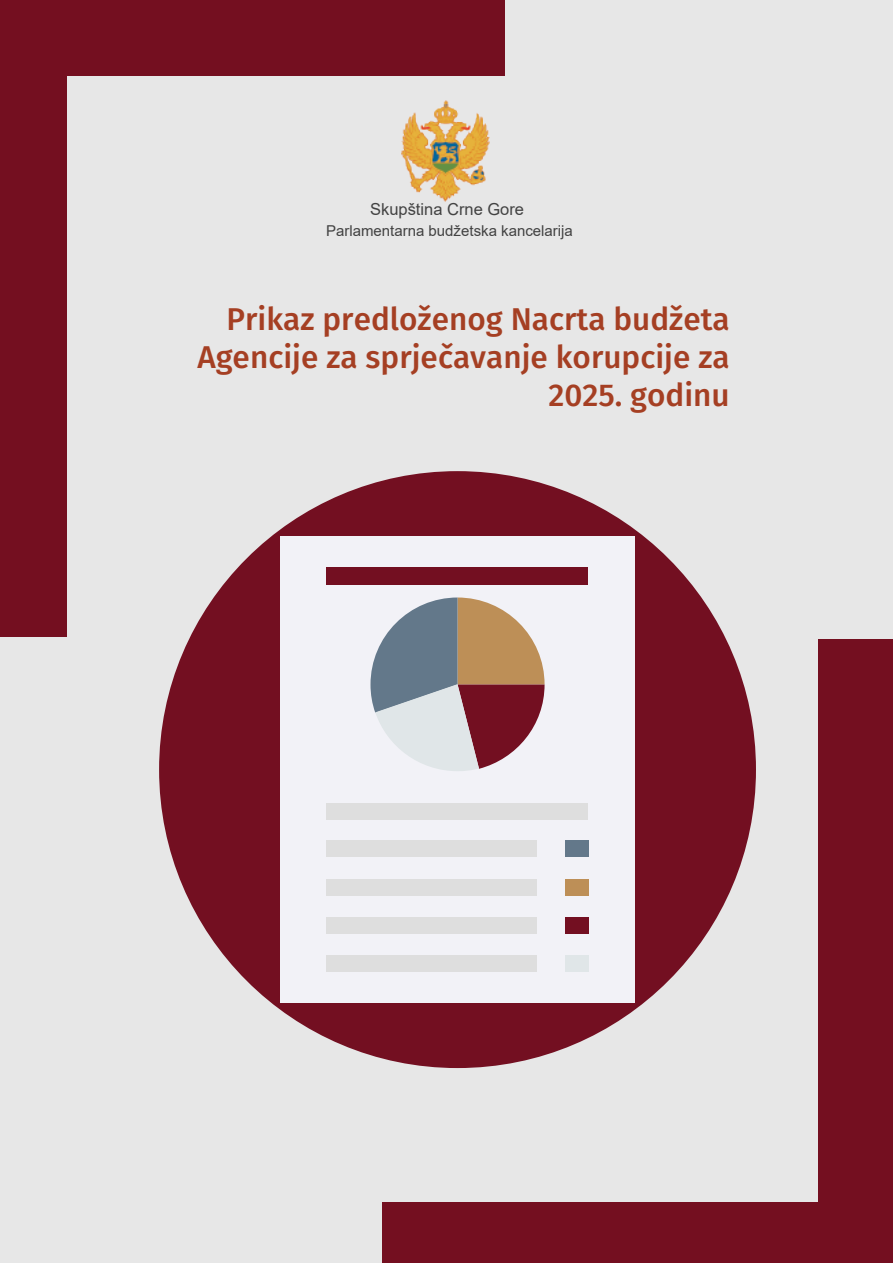
<style>
.page{position:relative;width:893px;height:1263px;background:#e7e7e7}
.page>*{position:absolute;margin:0;border:0;box-sizing:border-box;transform-origin:0 0}
.Obican_text{font:500 31.5px/37.8px "Fira Sans";color:#a53f23;text-align:right}
.t1{font:16.5px "Arial";color:#424242}
.t2{font:15px "Arial";color:#424242}
</style>
<div class="page">
<div style="left:0;top:0;width:504px;height:75px;background:#740f20"></div>
<div style="left:0;top:74px;width:67px;height:563px;background:#740f20"></div>
<div style="left:383px;top:1203px;width:510px;height:60px;background:#740f20"></div>
<div style="left:819px;top:640px;width:74px;height:563px;background:#740f20"></div>
<img style="left:401px;top:100px;width:88px;height:102px">
<svg style="left:524px;top:1035px;width:70px;height:26px"></svg>
<div style="left:159px;top:471px;width:597px;height:597px;background:#730f21;border-radius:50%"></div>
<div style="left:280px;top:536px;width:355px;height:467px;background:#f2f2f7"></div>
<svg style="left:370px;top:597px;width:175px;height:174px"></svg>
<div style="left:326px;top:567px;width:262px;height:17px;background:#730f21"></div>
<div style="left:326px;top:803px;width:262px;height:17px;background:#dedede"></div>
<div style="left:326px;top:840px;width:211px;height:17px;background:#dedede"></div>
<div style="left:326px;top:879px;width:211px;height:16px;background:#dedede"></div>
<div style="left:326px;top:917px;width:211px;height:17px;background:#dedede"></div>
<div style="left:326px;top:955px;width:211px;height:17px;background:#dedede"></div>
<div style="left:566px;top:840px;width:23px;height:17px;background:#63788a"></div>
<div style="left:566px;top:879px;width:23px;height:16px;background:#bd8f57"></div>
<div style="left:566px;top:917px;width:23px;height:17px;background:#730f21"></div>
<div style="left:566px;top:955px;width:23px;height:17px;background:#e0e6e8"></div>
<p class="t1" style="left:370px;top:198px;width:156px">Skupština Crne Gore</p>
<p class="t2" style="left:326px;top:221px;width:248px">Parlamentarna budžetska kancelarija</p>
<p class="Obican_text" style="left:227px;top:299px;width:505px">Prikaz predloženog Nacrta budžeta</p>
<p class="Obican_text" style="left:197px;top:337px;width:534px">Agencije za sprječavanje korupcije za<br>2025. godinu</p>
</div>
